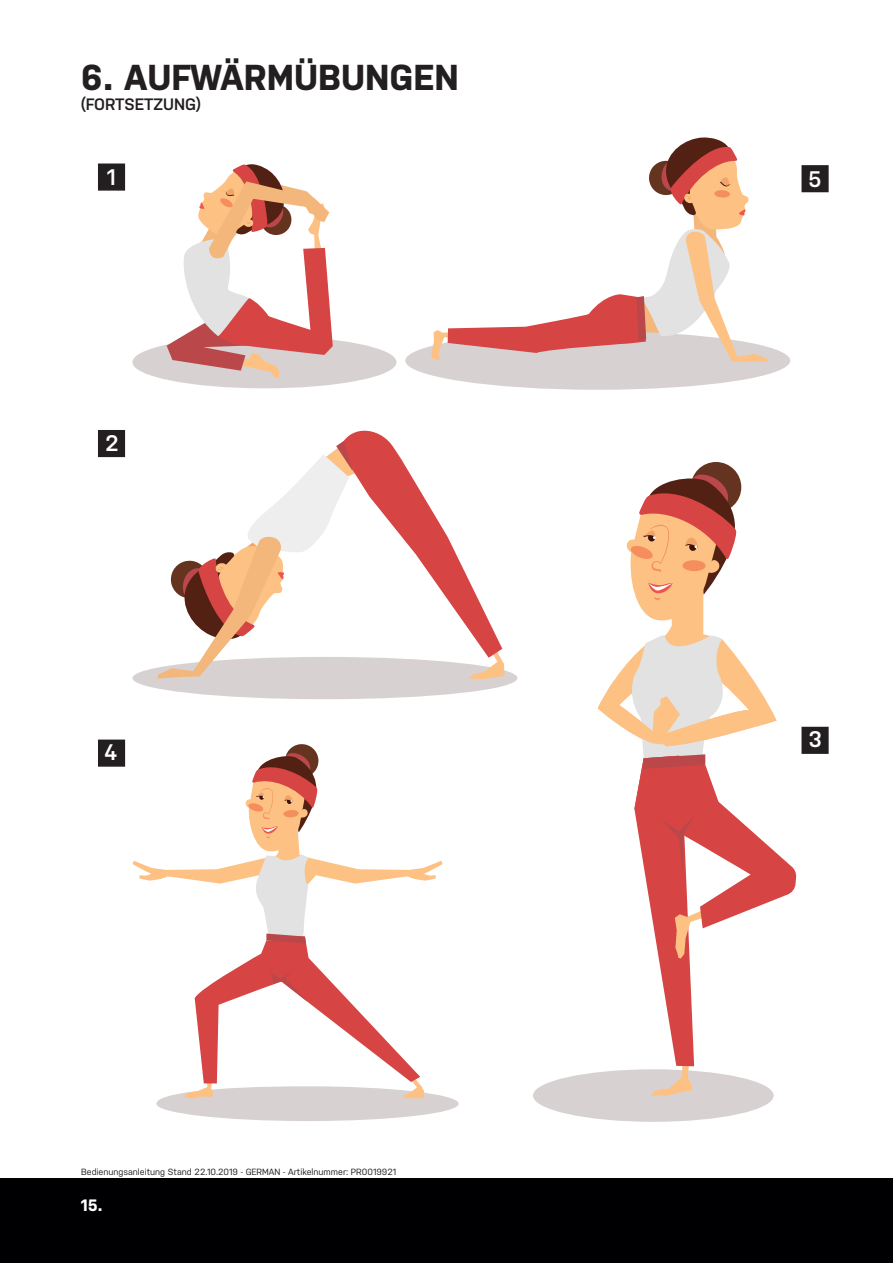
<style>
.page{position:relative;width:893px;height:1263px;background:#fff}
.page>*{position:absolute;margin:0;border:0;box-sizing:border-box;transform-origin:0 0}
.t1{font:700 36px "Nudista";color:#231f20}
.t2{font:600 22.5px "Nudista";color:#fff}
.t3{font:600 16.5px "Nudista";color:#231f20}
.t4{font:700 16.5px "Nudista";color:#fff}
.t5{font:9px "Nudista";color:#231f20}
</style>
<div class="page">
<div style="left:0;top:1178px;width:893px;height:85px;background:#000002"></div>
<div style="left:533px;top:1069px;width:241px;height:53px;background:#d7d2d1;border-radius:50%"></div>
<div style="left:691px;top:462px;width:50px;height:50px;background:#643420;border-radius:50%"></div>
<svg style="left:598px;top:475px;width:198px;height:620px"></svg>
<div style="left:156px;top:1086px;width:303px;height:35px;background:#d7d2d1;border-radius:50%"></div>
<svg style="left:132px;top:744px;width:311px;height:354px"></svg>
<div style="left:405px;top:331px;width:385px;height:59px;background:#d7d2d1;border-radius:50%"></div>
<svg style="left:431px;top:137px;width:336px;height:225px"></svg>
<div style="left:132px;top:657px;width:385px;height:42px;background:#d7d2d1;border-radius:50%"></div>
<svg style="left:158px;top:430px;width:347px;height:249px"></svg>
<div style="left:132px;top:336px;width:265px;height:52px;background:#d7d2d1;border-radius:50%"></div>
<svg style="left:167px;top:164px;width:166px;height:214px"></svg>
<div style="left:98px;top:163px;width:27px;height:28px;background:#231f20;border:2px solid #231f20"></div>
<div style="left:801px;top:165px;width:28px;height:27px;background:#231f20;border:2px solid #231f20"></div>
<div style="left:801px;top:727px;width:28px;height:27px;background:#231f20;border:2px solid #231f20"></div>
<div style="left:98px;top:430px;width:27px;height:27px;background:#231f20"></div>
<div style="left:98px;top:739px;width:27px;height:28px;background:#231f20;border:2px solid #231f20"></div>
<h1 class="t1" style="left:81px;top:57px;width:380px">6. AUFWÄRMÜBUNGEN</h1>
<h3 class="t3" style="left:81px;top:95px;width:122px">(FORTSETZUNG)</h3>
<h2 class="t2" style="left:107px;top:164px;width:9px">1</h2>
<h2 class="t2" style="left:105px;top:430px;width:14px">2</h2>
<h2 class="t2" style="left:105px;top:739px;width:14px">4</h2>
<p class="t5" style="left:81px;top:1167px;width:316px">Bedienungsanleitung Stand 22.10.2019 - GERMAN - Artikelnummer: PR0019921</p>
<h3 class="t4" style="left:81px;top:1196px;width:23px">15.</h3>
<h2 class="t2" style="left:808px;top:166px;width:14px">5</h2>
<h2 class="t2" style="left:808px;top:727px;width:14px">3</h2>
</div>
